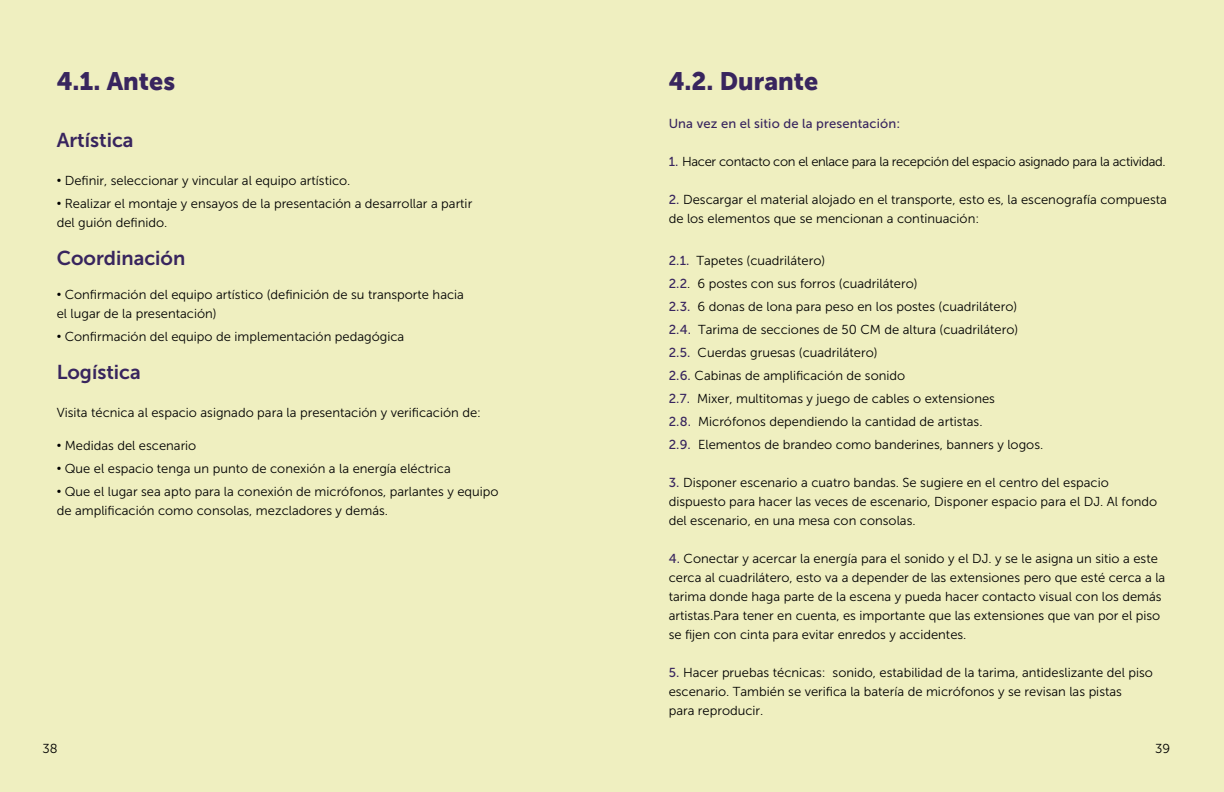
<style>
.page{position:relative;width:1224px;height:792px;background:#efefc0}
.page>*{position:absolute;margin:0;border:0;box-sizing:border-box;transform-origin:0 0}
.t1{font:25px "Museo Sans Cyrl 900";color:#38255e}
.t2{font:20px "Museo Sans 700";color:#38255e}
.t3{font:13px/19px "Museo Sans 300";color:#000}
.t4{font:13px "Museo Sans 300";letter-spacing:-.025em;color:#000}
.t5{font:13px "Museo Sans 500";letter-spacing:.01em;color:#38255e}
.s1{font-family:"Arial"}
.s2{font-family:"Museo Sans 500";color:#38255e}
</style>
<div class="page">
<h1 class="t1" style="left:57px;top:67px;width:120px">4.1. Antes</h1>
<h2 class="t2" style="left:57px;top:129px;width:78px">Artística</h2>
<p class="t3" style="left:57px;top:171px;width:295px"><span class="s1">•</span> Definir, seleccionar y vincular al equipo artístico.</p>
<p class="t3" style="left:57px;top:194px;width:417px"><span class="s1">•</span> Realizar el montaje y ensayos de la presentación a desarrollar a partir del guión definido.</p>
<h2 class="t2" style="left:57px;top:247px;width:130px">Coordinación</h2>
<p class="t3" style="left:57px;top:285px;width:409px"><span class="s1">•</span> Confirmación del equipo artístico (definición de su transporte hacia el lugar de la presentación)</p>
<p class="t3" style="left:57px;top:327px;width:349px"><span class="s1">•</span> Confirmación del equipo de implementación pedagógica</p>
<h2 class="t2" style="left:57px;top:361px;width:86px">Logística</h2>
<p class="t3" style="left:57px;top:403px;width:426px">Visita técnica al espacio asignado para la presentación y verificación de:</p>
<p class="t3" style="left:57px;top:436px;width:141px"><span class="s1">•</span> Medidas del escenario</p>
<p class="t3" style="left:57px;top:459px;width:396px"><span class="s1">•</span> Que el espacio tenga un punto de conexión a la energía eléctrica</p>
<p class="t3" style="left:57px;top:482px;width:443px"><span class="s1">•</span> Que el lugar sea apto para la conexión de micrófonos, parlantes y equipo de amplificación como consolas, mezcladores y demás.</p>
<h1 class="t1" style="left:669px;top:67px;width:151px">4.2. Durante</h1>
<p class="t5" style="left:669px;top:117px;width:233px">Una vez en el sitio de la presentación:</p>
<p class="t4" style="left:669px;top:155px;width:499px"><span class="s2">1.</span> Hacer contacto con el enlace para la recepción del espacio asignado para la actividad.</p>
<p class="t3" style="left:669px;top:190px;width:500px"><span class="s2">2.</span> Descargar el material alojado en el transporte, esto es, la escenografía compuesta de los elementos que se mencionan a continuación:</p>
<p class="t3" style="left:669px;top:249px;width:376px;line-height:23px"><span class="s2">2.1.</span> Tapetes (cuadrilátero)<br><span class="s2">2.2</span>. 6 postes con sus forros (cuadrilátero)<br><span class="s2">2.3.</span> 6 donas de lona para peso en los postes (cuadrilátero)<br><span class="s2">2.4.</span> Tarima de secciones de 50 CM de altura (cuadrilátero)<br><span class="s2">2.5.</span> Cuerdas gruesas (cuadrilátero)<br><span class="s2">2.6.</span> Cabinas de amplificación de sonido<br><span class="s2">2.7.</span> Mixer, multitomas y juego de cables o extensiones<br><span class="s2">2.8.</span> Micrófonos dependiendo la cantidad de artistas.<br><span class="s2">2.9.</span> Elementos de brandeo como banderines, banners y logos.</p>
<p class="t3" style="left:669px;top:473px;width:490px"><span class="s2">3.</span> Disponer escenario a cuatro bandas. Se sugiere en el centro del espacio dispuesto para hacer las veces de escenario, Disponer espacio para el DJ. Al fondo del escenario, en una mesa con consolas.</p>
<p class="t3" style="left:669px;top:549px;width:498px"><span class="s2">4.</span> Conectar y acercar la energía para el sonido y el DJ. y se le asigna un sitio a este cerca al cuadrilátero, esto va a depender de las extensiones pero que esté cerca a la tarima donde haga parte de la escena y pueda hacer contacto visual con los demás artistas.Para tener en cuenta, es importante que las extensiones que van por el piso se fijen con cinta para evitar enredos y accidentes.</p>
<p class="t3" style="left:669px;top:663px;width:486px"><span class="s2">5.</span> Hacer pruebas técnicas: sonido, estabilidad de la tarima, antideslizante del piso escenario. También se verifica la batería de micrófonos y se revisan las pistas<br>para reproducir.</p>
<p class="t3" style="left:43px;top:739px;width:17px">38</p>
<p class="t3" style="left:1155px;top:739px;width:17px">39</p>
</div>
